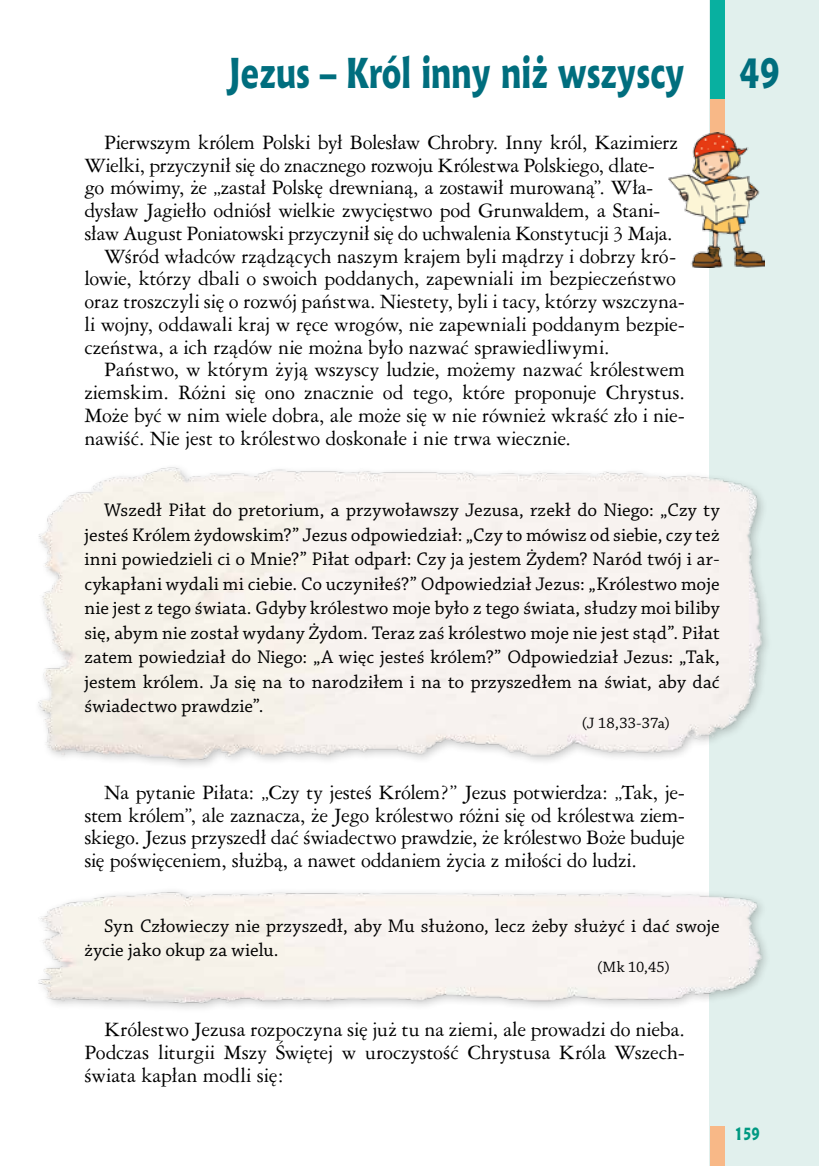
<style>
.page{position:relative;width:819px;height:1166px;background:#fff}
.page>*{position:absolute;margin:0;border:0;box-sizing:border-box;transform-origin:0 0}
.t1{font:42px "Chianti X Bd PL";color:#006e7e;scale:.75 1}
.t2{font:19.25px/22.8px "Ameri Garmnd PL";letter-spacing:-.01em;color:#000;text-align:justify}
.t3{font:19.25px/24.5px "Chaparral Pro";letter-spacing:.005em;color:#000;text-align:justify}
.t4{font:17.5px "Chianti X Bd PL";color:#009982;scale:.75 1}
.t5{font:15.75px "Chaparral Pro";color:#000}
</style>
<div class="page">
<div style="left:709px;top:0;width:110px;height:1166px;background:#e1f0ed"></div>
<div style="left:709px;top:1126px;width:15px;height:40px;background:#f8b887"></div>
<div style="left:709px;top:0;width:15px;height:99px;background:#08b0a0"></div>
<div style="left:709px;top:99px;width:15px;height:45px;background:#f8b887"></div>
<img style="left:668px;top:132px;width:96px;height:136px">
<img style="left:38px;top:467px;width:729px;height:299px">
<div style="left:32px;top:885px;width:739px;height:128px;background:#000;opacity:.25"></div>
<img style="left:32px;top:886px;width:739px;height:119px">
<h1 class="t1" style="left:228px;top:47px;width:610px">Jezus – Król inny niż wszyscy</h1>
<h1 class="t1" style="left:739px;top:47px;width:55px">49</h1>
<p class="t2" style="left:104px;top:130px;width:575px">Pierwszym królem Polski był Bolesław Chrobry. Inny król, Kazimierz</p>
<p class="t2" style="left:84px;top:153px;width:572px">Wielki, przyczynił się do znacznego rozwoju Królestwa Polskiego, dlate-</p>
<p class="t2" style="left:84px;top:176px;width:570px">go mówimy, że „zastał Polskę drewnianą, a zostawił murowaną”. Wła-</p>
<p class="t2" style="left:84px;top:199px;width:577px">dysław Jagiełło odniósł wielkie zwycięstwo pod Grunwaldem, a Stani-</p>
<p class="t2" style="left:84px;top:221px;width:589px">sław August Poniatowski przyczynił się do uchwalenia Konstytucji 3 Maja.</p>
<p class="t2" style="left:104px;top:244px;width:573px">Wśród władców rządzących naszym krajem byli mądrzy i dobrzy kró-</p>
<p class="t2" style="left:84px;top:267px;width:593px">lowie, którzy dbali o swoich poddanych, zapewniali im bezpieczeństwo</p>
<p class="t2" style="left:84px;top:290px;width:600px">oraz troszczyli się o rozwój państwa. Niestety, byli i tacy, którzy wszczyna-</p>
<p class="t2" style="left:84px;top:312px;width:602px">li wojny, oddawali kraj w ręce wrogów, nie zapewniali poddanym bezpie-</p>
<p class="t2" style="left:84px;top:335px;width:526px">czeństwa, a ich rządów nie można było nazwać sprawiedliwymi.</p>
<p class="t2" style="left:104px;top:358px;width:582px">Państwo, w którym żyją wszyscy ludzie, możemy nazwać królestwem</p>
<p class="t2" style="left:84px;top:381px;width:602px">ziemskim. Różni się ono znacznie od tego, które proponuje Chrystus.</p>
<p class="t2" style="left:84px;top:403px;width:602px">Może być w nim wiele dobra, ale może się w nie również wkraść zło i nie-</p>
<p class="t2" style="left:84px;top:426px;width:488px">nawiść. Nie jest to królestwo doskonałe i nie trwa wiecznie.</p>
<p class="t3" style="left:84px;top:498px;width:636px;text-indent:20px">Wszedł Piłat do pretorium, a przywoławszy Jezusa, rzekł do Niego: „Czy ty jesteś Królem żydowskim?” Jezus odpowiedział: „Czy to mówisz od siebie, czy też inni powiedzieli ci o Mnie?” Piłat odparł: Czy ja jestem Żydem? Naród twój i ar&shy;cykapłani wydali mi ciebie. Co uczyniłeś?” Odpowiedział Jezus: „Królestwo moje nie jest z tego świata. Gdyby królestwo moje było z tego świata, słudzy moi biliby się, abym nie został wydany Żydom. Teraz zaś królestwo moje nie jest stąd”. Piłat zatem powiedział do Niego: „A więc jesteś królem?” Odpowiedział Jezus: „Tak, jestem królem. Ja się na to narodziłem i na to przyszedłem na świat, aby dać świadectwo prawdzie”.</p>
<p class="t5" style="left:582px;top:714px;width:90px">(J 18,33-37a)</p>
<p class="t2" style="left:84px;top:780px;width:602px;text-indent:20px">Na pytanie Piłata: „Czy ty jesteś Królem?” Jezus potwierdza: „Tak, je&shy;stem królem”, ale zaznacza, że Jego królestwo różni się od królestwa ziem&shy;skiego. Jezus przyszedł dać świadectwo prawdzie, że królestwo Boże buduje się poświęceniem, służbą, a nawet oddaniem życia z miłości do ludzi.</p>
<p class="t3" style="left:84px;top:914px;width:636px;text-indent:20px">Syn Człowieczy nie przyszedł, aby Mu służono, lecz żeby służyć i dać swoje życie jako okup za wielu.</p>
<p class="t5" style="left:597px;top:958px;width:74px">(Mk 10,45)</p>
<p class="t2" style="left:84px;top:1018px;width:602px;text-indent:20px">Królestwo Jezusa rozpoczyna się już tu na ziemi, ale prowadzi do nieba.<br>Podczas liturgii Mszy Świętej w uroczystość Chrystusa Króla Wszech&shy;świata kapłan modli się:</p>
<p class="t4" style="left:734px;top:1123px;width:35px">159</p>
</div>
